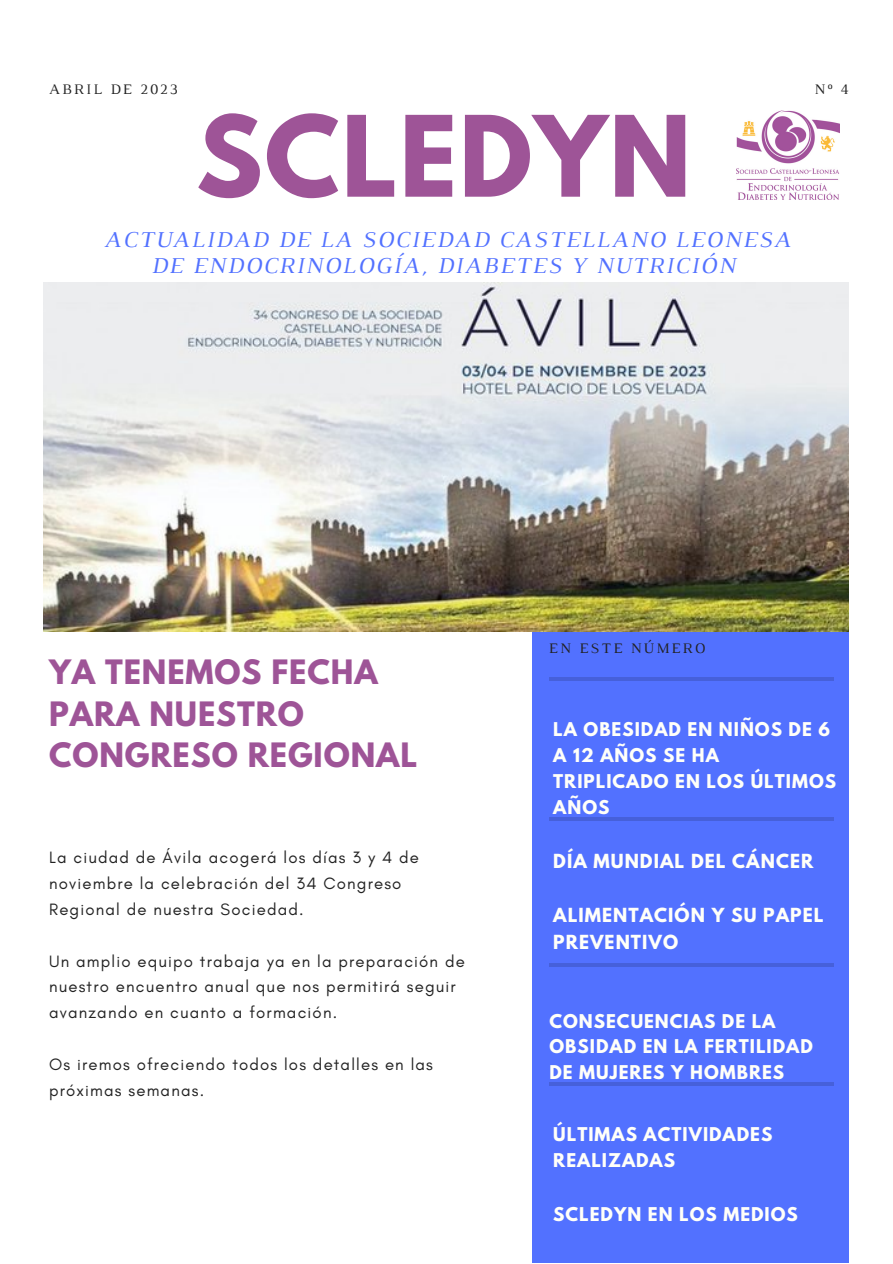
<style>
.page{position:relative;width:893px;height:1264px;background:#fff}
.page>*{position:absolute;margin:0;border:0;box-sizing:border-box;transform-origin:0 0}
.t1{font:700 99.15px "League Spartan";letter-spacing:.02em;color:#9e5497}
.t2{font:700 29.7px/41.5px "League Spartan";letter-spacing:.03em;color:#9e5497}
.t3{font:italic 23.1px/25.8px "Luthier";letter-spacing:.07em;color:#5271ff;text-align:center}
.t4{font:700 17.25px/27px "League Spartan";letter-spacing:.06em;color:#fffff9}
.t5{font:16.8px/25.8px "Glacial Indifference";letter-spacing:.07em;color:#222}
.t6{font:700 16.8px/25.8px "League Spartan";letter-spacing:.06em;color:#fffff9}
.t7{font:14.85px "Luthier";letter-spacing:.14em;color:#222}
</style>
<div class="page">
<div style="left:532px;top:568px;width:316px;height:694px;background:#5271ff"></div>
<hr style="left:549px;top:817px;width:285px;height:3px;background:#000">
<hr style="left:549px;top:963px;width:285px;height:3px;background:#000">
<hr style="left:549px;top:1082px;width:285px;height:3px;background:#000">
<hr style="left:549px;top:677px;width:285px;height:4px;background:#4660da">
<img style="left:44px;top:282px;width:804px;height:349px">
<img style="left:736px;top:110px;width:103px;height:89px">
<p class="t7" style="left:49px;top:84px;width:130px">ABRIL DE 2023</p>
<p class="t7" style="left:814px;top:84px;width:36px">Nº 4</p>
<h1 class="t1" style="left:196px;top:107px;width:496px">SCLEDYN</h1>
<h3 class="t3" style="left:104px;top:228px;width:688px">ACTUALIDAD DE LA SOCIEDAD CASTELLANO LEONESA<br>DE ENDOCRINOLOGÍA, DIABETES Y NUTRICIÓN</h3>
<h2 class="t2" style="left:49px;top:655px;width:369px">YA TENEMOS FECHA<br>PARA NUESTRO<br>CONGRESO REGIONAL</h2>
<p class="t5" style="left:49px;top:844px;width:371px">La ciudad de Ávila acogerá los días 3 y 4 de noviembre la celebración del 34 Congreso<br>Regional de nuestra Sociedad.</p>
<p class="t5" style="left:49px;top:947px;width:417px">Un amplio equipo trabaja ya en la preparación de nuestro encuentro anual que nos permitirá seguir avanzando en cuanto a formación.</p>
<p class="t5" style="left:49px;top:1051px;width:385px">Os iremos ofreciendo todos los detalles en las próximas semanas.</p>
<p class="t7" style="left:549px;top:642px;width:158px">EN ESTE NÚMERO</p>
<p class="t6" style="left:553px;top:718px;width:284px">LA OBESIDAD EN NIÑOS DE 6<br>A 12 AÑOS SE HA<br>TRIPLICADO EN LOS ÚLTIMOS<br>AÑOS</p>
<p class="t4" style="left:553px;top:850px;width:261px">DÍA MUNDIAL DEL CÁNCER</p>
<p class="t4" style="left:553px;top:904px;width:272px">ALIMENTACIÓN Y SU PAPEL<br>PREVENTIVO</p>
<p class="t6" style="left:549px;top:1009px;width:265px">CONSECUENCIAS DE LA<br>OBSIDAD EN LA FERTILIDAD<br>DE MUJERES Y HOMBRES</p>
<p class="t6" style="left:553px;top:1123px;width:220px">ÚLTIMAS ACTIVIDADES<br>REALIZADAS</p>
<p class="t6" style="left:553px;top:1203px;width:246px">SCLEDYN EN LOS MEDIOS</p>
</div>
